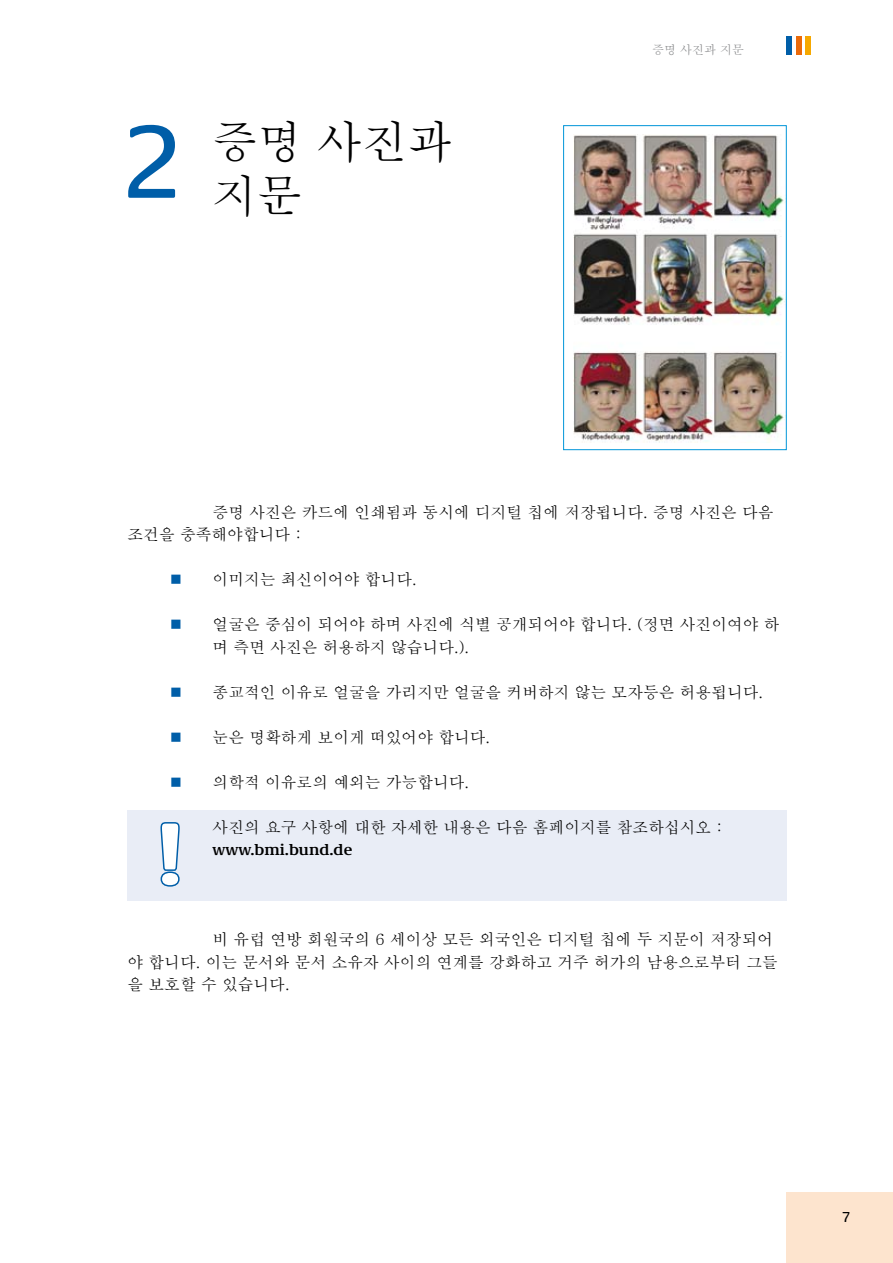
<style>
.page{position:relative;width:893px;height:1263px;background:#fff}
.page>*{position:absolute;margin:0;border:0;box-sizing:border-box;transform-origin:0 0}
.t1{font:108px "Neue Praxis Tab";color:#005ea8}
.t2{font:700 90px "Neue Praxis";color:#fff}
.t3{font:45px/54px "Batang";color:#000}
.t4{font:15.75px/22.5px "Batang";color:#000}
.t5{font:700 15.75px "Neue Demos";color:#000}
.t6{font:15px "Neue Praxis";color:#000}
.t7{font:12px "Batang";color:#87888a}
</style>
<div class="page">
<div style="left:787px;top:1193px;width:106px;height:70px;background:#fde4ce"></div>
<div style="left:806px;top:36px;width:5px;height:18px;background:#f6a800"></div>
<div style="left:796px;top:36px;width:5px;height:18px;background:#eb6a0a"></div>
<div style="left:787px;top:36px;width:5px;height:18px;background:#005ea8"></div>
<div style="left:128px;top:810px;width:659px;height:91px;background:#e9edf6"></div>
<img style="left:573px;top:135px;width:212px;height:307px">
<div style="left:563px;top:125px;width:224px;height:325px;border:1px solid #0095d8"></div>
<svg style="left:160px;top:822px;width:20px;height:65px"></svg>
<h1 class="t1" style="left:121px;top:96px;width:65px">2</h1>
<h3 class="t3" style="left:213px;top:115px;width:241px">증명 사진과 지문</h3>
<p class="t7" style="left:652px;top:43px;width:93px">증명 사진과 지문</p>
<p class="t4" style="left:128px;top:501px;width:648px;text-indent:85px">증명 사진은 카드에 인쇄됨과 동시에 디지털 칩에 저장됩니다. 증명 사진은 다음 조건을 충족해야합니다：</p>
<p class="t4" style="left:213px;top:568px;width:206px">이미지는 최신이어야 합니다.</p>
<p class="t4" style="left:213px;top:613px;width:568px">얼굴은 중심이 되어야 하며 사진에 식별 공개되어야 합니다. (정면 사진이여야 하 며 측면 사진은 허용하지 않습니다.).</p>
<p class="t4" style="left:213px;top:681px;width:552px">종교적인 이유로 얼굴을 가리지만 얼굴을 커버하지 않는 모자등은 허용됩니다.</p>
<p class="t4" style="left:213px;top:726px;width:279px">눈은 명확하게 보이게 떠있어야 합니다.</p>
<p class="t4" style="left:213px;top:771px;width:258px">의학적 이유로의 예외는 가능합니다.</p>
<p class="t4" style="left:213px;top:816px;width:516px">사진의 요구 사항에 대한 자세한 내용은 다음 홈페이지를 참조하십시오：</p>
<p class="t5" style="left:213px;top:840px;width:141px">www.bmi.bund.de</p>
<h2 class="t2" style="left:154px;top:799px;width:34px">!</h2>
<p class="t4" style="left:128px;top:928px;width:652px;text-indent:85px">비 유럽 연방 회원국의 6 세이상 모든 외국인은 디지털 칩에 두 지문이 저장되어 야 합니다. 이는 문서와 문서 소유자 사이의 연계를 강화하고 거주 허가의 남용으로부터 그들 을 보호할 수 있습니다.</p>
<p class="t6" style="left:843px;top:1208px;width:8px">7</p>
</div>
